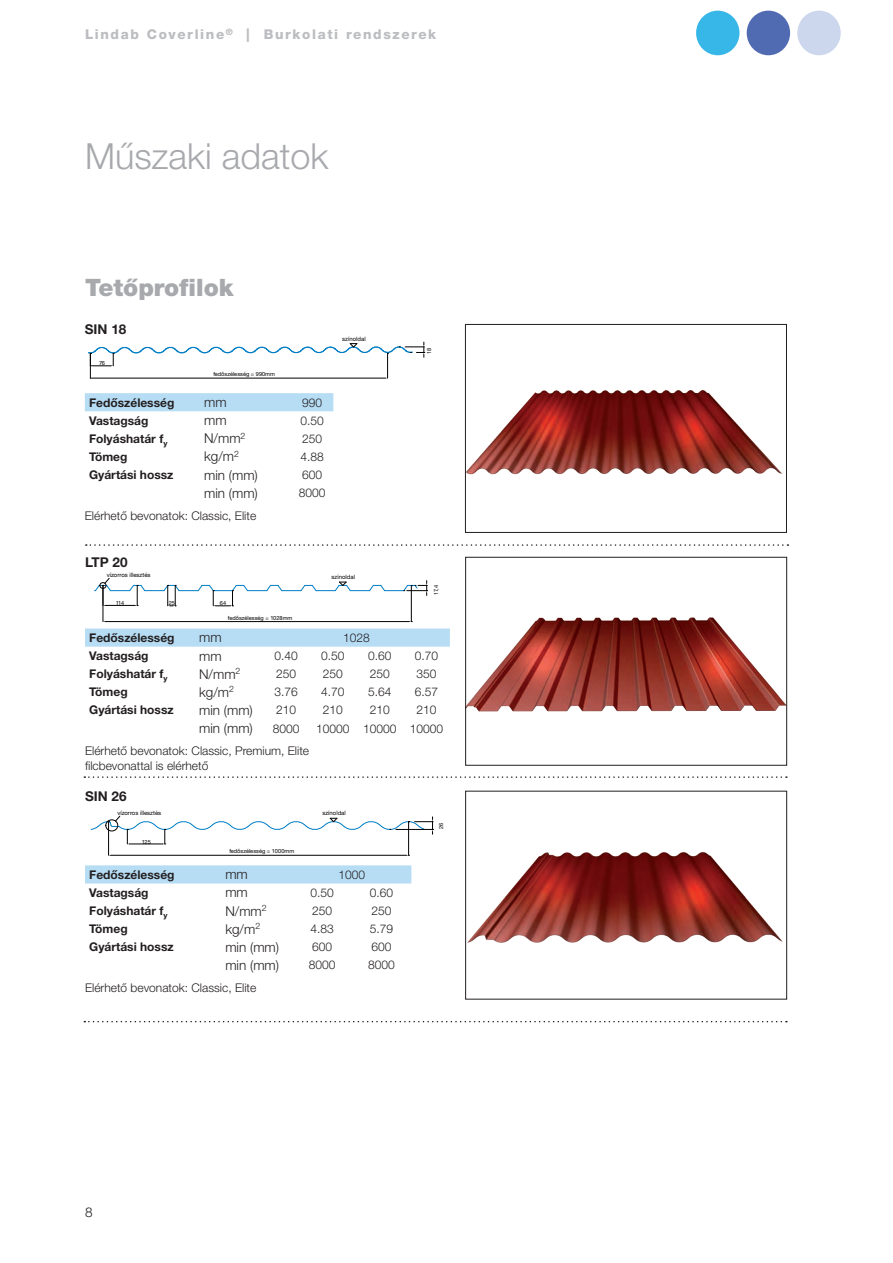
<style>
.page{position:relative;width:893px;height:1263px;background:#fff}
.page>*{position:absolute;margin:0;border:0;box-sizing:border-box;transform-origin:0 0}
.t1{font:300 36px "Helvetica Neue LT Pro";color:#a8a9ad}
.t2{font:900 24px "Helvetica Neue LT Pro";color:#a8a9ad}
.t3{font:300 13.5px "Helvetica Neue LT Pro";color:#231f20}
.t4{font:800 13.5px "Helvetica Neue LT Std";letter-spacing:.12em;color:#bcbdc0}
.t5{font:700 13.5px "Helvetica Neue LT Pro";color:#231f20}
.t6{font:300 12px/14.4px "Helvetica Neue LT Pro";color:#231f20}
.t7{font:700 12px "Helvetica Neue LT Pro";color:#231f20}
.t8{font:6px "Helvetica Neue CE";color:#000}
.t9{font:5.7px "Helvetica Neue CE";color:#000}
</style>
<div class="page">
<svg style="left:86px;top:544px;width:702px;height:2px"></svg>
<svg style="left:84px;top:776px;width:703px;height:2px"></svg>
<svg style="left:84px;top:1021px;width:703px;height:1px"></svg>
<hr style="left:108px;top:822px;width:1px;height:33px;background:#000">
<hr style="left:408px;top:822px;width:1px;height:33px;background:#000">
<hr style="left:111px;top:855px;width:295px;height:1px;background:#000">
<svg style="left:91px;top:816px;width:342px;height:29px"></svg>
<img style="left:467px;top:852px;width:316px;height:91px">
<div style="left:465px;top:791px;width:322px;height:208px;border:1px solid #231f20"></div>
<div style="left:85px;top:865px;width:326px;height:18px;background:#b7ddf5"></div>
<hr style="left:103px;top:585px;width:1px;height:37px;background:#000">
<hr style="left:411px;top:586px;width:1px;height:36px;background:#000">
<hr style="left:105px;top:621px;width:304px;height:1px;background:#000">
<svg style="left:95px;top:578px;width:333px;height:28px"></svg>
<img style="left:467px;top:617px;width:318px;height:95px">
<div style="left:465px;top:557px;width:322px;height:208px;border:1px solid #231f20"></div>
<svg style="left:85px;top:628px;width:365px;height:19px"></svg>
<svg style="left:88px;top:342px;width:337px;height:37px"></svg>
<img style="left:467px;top:390px;width:315px;height:85px">
<div style="left:465px;top:324px;width:322px;height:209px;border:1px solid #231f20"></div>
<div style="left:85px;top:393px;width:248px;height:18px;background:#b7ddf5"></div>
<div style="left:696px;top:11px;width:43px;height:44px;background:#37b6e8;border-radius:50%"></div>
<div style="left:747px;top:11px;width:43px;height:44px;background:#516bb3;border-radius:50%"></div>
<div style="left:797px;top:11px;width:44px;height:44px;background:#ccd6ec;border-radius:50%"></div>
<p class="t4" style="left:85px;top:27px;width:353px">Lindab Coverline<sup>®</sup> | Burkolati rendszerek</p>
<h1 class="t1" style="left:85px;top:134px;width:245px">Műszaki adatok</h1>
<h2 class="t2" style="left:85px;top:273px;width:150px">Tetőprofilok</h2>
<p class="t5" style="left:85px;top:321px;width:43px">SIN 18</p>
<p class="t9" style="left:99px;top:360px;width:7px">76</p>
<p class="t9" style="left:213px;top:371px;width:63px">fedőszélesség = 990mm</p>
<p class="t7" style="left:89px;top:395px;width:87px">Fedőszélesség</p>
<p class="t3" style="left:204px;top:394px;width:24px">mm</p>
<p class="t6" style="left:302px;top:395px;width:22px">990</p>
<p class="t7" style="left:89px;top:413px;width:61px">Vastagság</p>
<p class="t3" style="left:204px;top:412px;width:24px">mm</p>
<p class="t6" style="left:300px;top:413px;width:25px">0.50</p>
<p class="t7" style="left:89px;top:431px;width:80px">Folyáshatár f<sub>y</sub></p>
<p class="t3" style="left:204px;top:430px;width:43px">N/mm<sup>2</sup></p>
<p class="t6" style="left:302px;top:431px;width:22px">250</p>
<p class="t7" style="left:89px;top:449px;width:40px">Tömeg</p>
<p class="t3" style="left:204px;top:448px;width:36px">kg/m<sup>2</sup></p>
<p class="t6" style="left:300px;top:449px;width:25px">4.88</p>
<p class="t7" style="left:89px;top:467px;width:86px">Gyártási hossz</p>
<p class="t3" style="left:204px;top:467px;width:55px">min (mm)</p>
<p class="t6" style="left:302px;top:467px;width:22px">600</p>
<p class="t3" style="left:204px;top:485px;width:55px">min (mm)</p>
<p class="t6" style="left:299px;top:485px;width:28px">8000</p>
<p class="t6" style="left:85px;top:508px;width:173px">Elérhető bevonatok: Classic, Elite</p>
<p class="t8" style="left:342px;top:335px;width:25px">színoldal</p>
<p class="t5" style="left:85px;top:553px;width:44px">LTP 20</p>
<p class="t9" style="left:116px;top:599px;width:10px">114</p>
<p class="t9" style="left:169px;top:600px;width:8px">25</p>
<p class="t9" style="left:220px;top:600px;width:8px">64</p>
<p class="t8" style="left:107px;top:572px;width:45px">vízorros illesztés</p>
<p class="t8" style="left:332px;top:573px;width:25px">színoldal</p>
<p class="t9" style="left:228px;top:614px;width:66px">fedőszélesség = 1028mm</p>
<p class="t9" style="left:426px;top:354px;width:7px;rotate:-90deg">18</p>
<p class="t9" style="left:433px;top:595px;width:11px;rotate:-90deg">17,4</p>
<p class="t7" style="left:89px;top:630px;width:87px">Fedőszélesség</p>
<p class="t3" style="left:199px;top:629px;width:24px">mm</p>
<p class="t6" style="left:343px;top:630px;width:28px">1028</p>
<p class="t7" style="left:89px;top:648px;width:61px">Vastagság</p>
<p class="t3" style="left:199px;top:647px;width:24px">mm</p>
<p class="t6" style="left:274px;top:648px;width:25px">0.40</p>
<p class="t6" style="left:321px;top:648px;width:25px">0.50</p>
<p class="t6" style="left:368px;top:648px;width:25px">0.60</p>
<p class="t6" style="left:415px;top:648px;width:25px">0.70</p>
<p class="t7" style="left:89px;top:666px;width:80px">Folyáshatár f<sub>y</sub></p>
<p class="t3" style="left:199px;top:666px;width:43px">N/mm<sup>2</sup></p>
<p class="t6" style="left:276px;top:666px;width:22px">250</p>
<p class="t6" style="left:323px;top:666px;width:22px">250</p>
<p class="t6" style="left:370px;top:666px;width:22px">250</p>
<p class="t6" style="left:416px;top:666px;width:22px">350</p>
<p class="t7" style="left:89px;top:684px;width:40px">Tömeg</p>
<p class="t3" style="left:199px;top:684px;width:36px">kg/m<sup>2</sup></p>
<p class="t6" style="left:274px;top:685px;width:25px">3.76</p>
<p class="t6" style="left:321px;top:685px;width:25px">4.70</p>
<p class="t6" style="left:368px;top:685px;width:25px">5.64</p>
<p class="t6" style="left:415px;top:685px;width:25px">6.57</p>
<p class="t7" style="left:89px;top:703px;width:86px">Gyártási hossz</p>
<p class="t3" style="left:199px;top:702px;width:55px">min (mm)</p>
<p class="t6" style="left:276px;top:703px;width:22px">210</p>
<p class="t6" style="left:323px;top:703px;width:22px">210</p>
<p class="t6" style="left:370px;top:703px;width:22px">210</p>
<p class="t6" style="left:416px;top:703px;width:22px">210</p>
<p class="t3" style="left:199px;top:720px;width:55px">min (mm)</p>
<p class="t6" style="left:273px;top:721px;width:28px">8000</p>
<p class="t6" style="left:316px;top:721px;width:128px">10000 10000 10000</p>
<p class="t6" style="left:85px;top:744px;width:226px">Elérhető bevonatok: Classic, Premium, Elite filcbevonattal is elérhető</p>
<p class="t5" style="left:85px;top:787px;width:43px">SIN 26</p>
<p class="t8" style="left:117px;top:809px;width:45px">vízorros illesztés</p>
<p class="t8" style="left:322px;top:810px;width:25px">színoldal</p>
<p class="t9" style="left:142px;top:838px;width:11px">125</p>
<p class="t9" style="left:229px;top:848px;width:66px">fedőszélesség = 1000mm</p>
<p class="t7" style="left:89px;top:867px;width:87px">Fedőszélesség</p>
<p class="t3" style="left:225px;top:866px;width:24px">mm</p>
<p class="t6" style="left:339px;top:867px;width:28px">1000</p>
<p class="t7" style="left:89px;top:885px;width:61px">Vastagság</p>
<p class="t3" style="left:225px;top:884px;width:24px">mm</p>
<p class="t6" style="left:310px;top:885px;width:25px">0.50</p>
<p class="t6" style="left:370px;top:885px;width:25px">0.60</p>
<p class="t7" style="left:89px;top:903px;width:80px">Folyáshatár f<sub>y</sub></p>
<p class="t3" style="left:225px;top:902px;width:43px">N/mm<sup>2</sup></p>
<p class="t6" style="left:312px;top:903px;width:22px">250</p>
<p class="t6" style="left:372px;top:903px;width:22px">250</p>
<p class="t7" style="left:89px;top:921px;width:40px">Tömeg</p>
<p class="t3" style="left:225px;top:921px;width:36px">kg/m<sup>2</sup></p>
<p class="t6" style="left:310px;top:921px;width:25px">4.83</p>
<p class="t6" style="left:370px;top:921px;width:25px">5.79</p>
<p class="t7" style="left:89px;top:939px;width:86px">Gyártási hossz</p>
<p class="t3" style="left:225px;top:939px;width:55px">min (mm)</p>
<p class="t6" style="left:312px;top:939px;width:22px">600</p>
<p class="t6" style="left:372px;top:939px;width:22px">600</p>
<p class="t3" style="left:225px;top:957px;width:55px">min (mm)</p>
<p class="t6" style="left:309px;top:958px;width:28px">8000</p>
<p class="t6" style="left:368px;top:958px;width:28px">8000</p>
<p class="t6" style="left:85px;top:980px;width:173px">Elérhető bevonatok: Classic, Elite</p>
<p class="t9" style="left:438px;top:829px;width:8px;rotate:-90deg">26</p>
<p class="t3" style="left:85px;top:1204px;width:9px">8</p>
</div>
